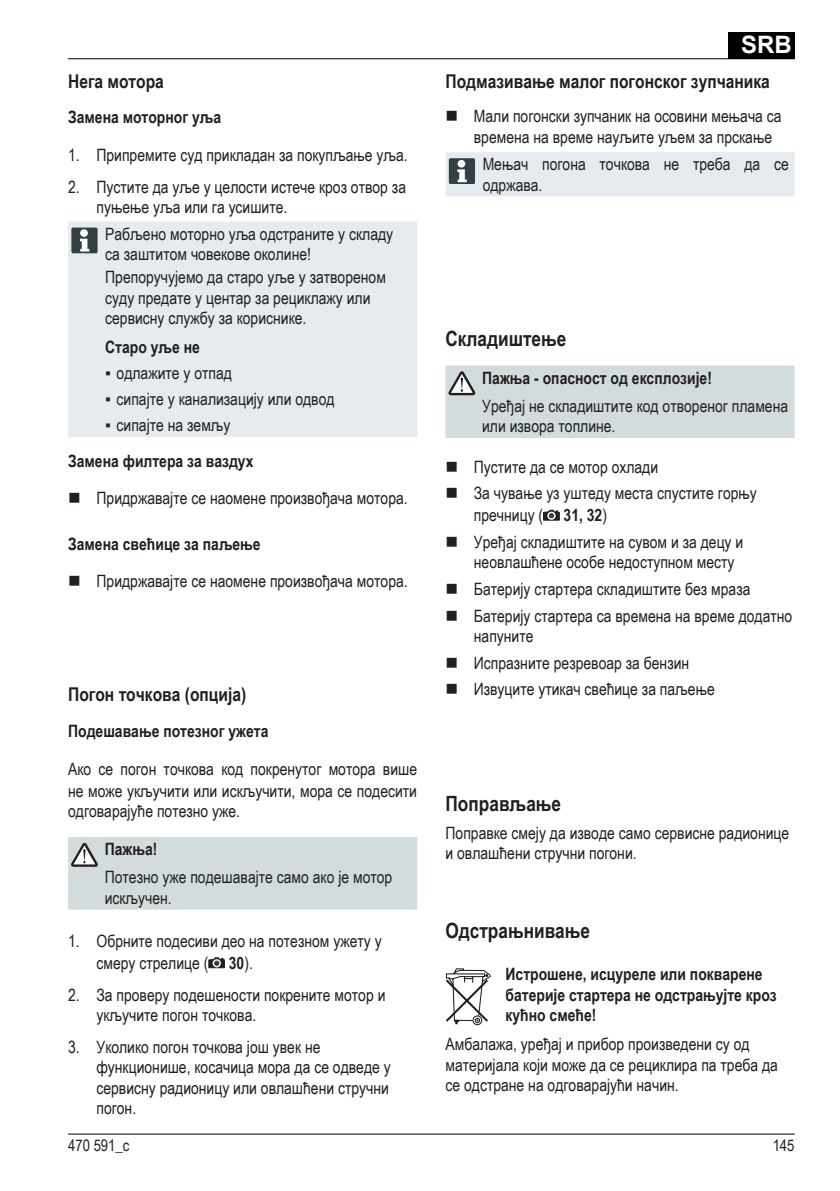
<style>
.page{position:relative;width:840px;height:1191px;background:#fff}
.page>*{position:absolute;margin:0;border:0;box-sizing:border-box;transform-origin:0 0}
.t1{font:700 24px "Arial";color:#fff}
.t2{font:700 21px "Arial Narrow";color:#231f20}
.t3{font:700 19px "Arial Narrow";color:#231f20}
.t4{font:17px/20.4px "Arial Narrow";color:#231f20}
.t5{font:700 17px/20.4px "Arial Narrow";color:#231f20}
.t6{font:16px "Arial Narrow";color:#231f20}
.s1{font-weight:700}
</style>
<div class="page">
<div style="left:727px;top:32px;width:67px;height:27px;background:#000"></div>
<hr style="left:68px;top:1133px;width:726px;height:1px;background:#000">
<hr style="left:68px;top:58px;width:726px;height:1px;background:#000">
<div style="left:445px;top:365px;width:349px;height:73px;background:#d3dcdd"></div>
<svg style="left:543px;top:510px;width:16px;height:10px"></svg>
<div style="left:445px;top:152px;width:349px;height:44px;background:#e6ebef"></div>
<div style="left:457px;top:160px;width:8px;height:7px;background:#fff;border-radius:50%"></div>
<div style="left:68px;top:221px;width:349px;height:216px;background:#e6ebef"></div>
<div style="left:71px;top:227px;width:26px;height:26px;background:#334043;border-radius:2px"></div>
<svg style="left:80px;top:239px;width:9px;height:12px"></svg>
<div style="left:80px;top:229px;width:8px;height:8px;background:#fff;border-radius:50%"></div>
<div style="left:68px;top:837px;width:349px;height:72px;background:#d3dcdd"></div>
<svg style="left:208px;top:957px;width:17px;height:11px"></svg>
<svg style="left:445px;top:968px;width:46px;height:57px"></svg>
<p class="t3" style="left:68px;top:66px;width:97px">Нега мотора</p>
<p class="t5" style="left:68px;top:106px;width:154px">Замена моторног уља</p>
<p class="t4" style="left:68px;top:144px;width:341px">1. Припремите суд прикладан за покупљање уља.</p>
<p class="t4" style="left:96px;top:176px;width:311px;text-indent:-28px">2. Пустите да уље у целости истече кроз отвор за пуњење уља или га усишите.</p>
<p class="t4" style="left:105px;top:223px;width:289px">Рабљено моторно уља одстраните у складу са заштитом човекове околине!</p>
<p class="t4" style="left:105px;top:266px;width:282px">Препоручујемо да старо уље у затвореном суду предате у центар за рециклажу или сервисну службу за кориснике.</p>
<p class="t5" style="left:105px;top:336px;width:96px">Старо уље не</p>
<p class="t4" style="left:105px;top:362px;width:128px">▪ одлажите у отпад</p>
<p class="t4" style="left:105px;top:388px;width:231px">▪ сипајте у канализацију или одвод</p>
<p class="t4" style="left:105px;top:414px;width:127px">▪ сипајте на земљу</p>
<p class="t5" style="left:68px;top:450px;width:187px">Замена филтера за ваздух</p>
<p class="t4" style="left:96px;top:487px;width:312px">Придржавајте се наомене произвођача мотора.</p>
<p class="t5" style="left:68px;top:533px;width:194px">Замена свећице за паљење</p>
<p class="t4" style="left:96px;top:570px;width:312px">Придржавајте се наомене произвођача мотора.</p>
<p class="t3" style="left:68px;top:680px;width:180px">Погон точкова (опција)</p>
<p class="t5" style="left:68px;top:720px;width:202px">Подешавање потезног ужета</p>
<p class="t4" style="left:68px;top:757px;width:350px;line-height:22px">Ако се погон точкова код покренутог мотора више не може укључити или искључити, мора се подесити</p>
<p class="t4" style="left:68px;top:800px;width:173px">одговарајуће потезно уже.</p>
<p class="t5" style="left:105px;top:838px;width:54px">Пажња!</p>
<p class="t4" style="left:105px;top:866px;width:289px">Потезно уже подешавајте само ако је мотор искључен.</p>
<p class="t4" style="left:96px;top:929px;width:286px;line-height:22px;text-indent:-28px">1. Обрните подесиви део на потезном ужету у смеру стрелице ( <span class="s1">30</span>).</p>
<p class="t4" style="left:96px;top:984px;width:290px;text-indent:-28px">2. За проверу подешености покрените мотор и укључите погон точкова.</p>
<p class="t4" style="left:96px;top:1036px;width:296px;text-indent:-28px">3. Уколико погон точкова још увек не функционише, косачица мора да се одведе у сервисну радионицу или овлашћени стручни погон.</p>
<h1 class="t1" style="left:740px;top:29px;width:52px">SRB</h1>
<p class="t3" style="left:445px;top:66px;width:326px">Подмазивање малог погонског зупчаника</p>
<p class="t4" style="left:473px;top:105px;width:309px">Мали погонски зупчаник на осовини мењача са времена на време науљите уљем за прскање</p>
<p class="t4" style="left:482px;top:153px;width:307px">Мењач погона точкова не треба да се одржава.</p>
<p class="t2" style="left:445px;top:322px;width:122px">Складиштење</p>
<p class="t5" style="left:482px;top:366px;width:231px">Пажња - опасност од експлозије!</p>
<p class="t4" style="left:482px;top:395px;width:307px">Уређај не складиштите код отвореног пламена или извора топлине.</p>
<p class="t4" style="left:473px;top:452px;width:284px;line-height:26.8px">Пустите да се мотор охлади<br>За чување уз уштеду места спустите горњу</p>
<p class="t4" style="left:473px;top:501px;width:271px;line-height:26.8px">пречницу ( <span class="s1">31, 32</span>)<br>Уређај складиштите на сувом и за децу и</p>
<p class="t4" style="left:473px;top:548px;width:320px;line-height:26.8px">неовлашћене особе недоступном месту<br>Батерију стартера складиштите без мраза<br>Батерију стартера са времена на време додатно</p>
<p class="t4" style="left:473px;top:622px;width:242px;line-height:26.8px">напуните<br>Испразните резревоар за бензин<br>Извуците утикач свећице за паљење</p>
<p class="t2" style="left:445px;top:787px;width:117px">Поправљање</p>
<p class="t4" style="left:445px;top:822px;width:345px">Поправке смеју да изводе само сервисне радионице и овлашћени стручни погони.</p>
<p class="t2" style="left:445px;top:914px;width:146px">Одстрањнивање</p>
<p class="t5" style="left:505px;top:963px;width:273px">Истрошене, исцуреле или покварене батерије стартера не одстрањујте кроз кућно смеће!</p>
<p class="t4" style="left:445px;top:1033px;width:334px">Амбалажа, уређај и прибор произведени су од материјала који може да се рециклира па треба да се одстране на одговарајући начин.</p>
<p class="t6" style="left:68px;top:1133px;width:63px">470 591_c</p>
<p class="t6" style="left:772px;top:1133px;width:23px">145</p>
</div>
